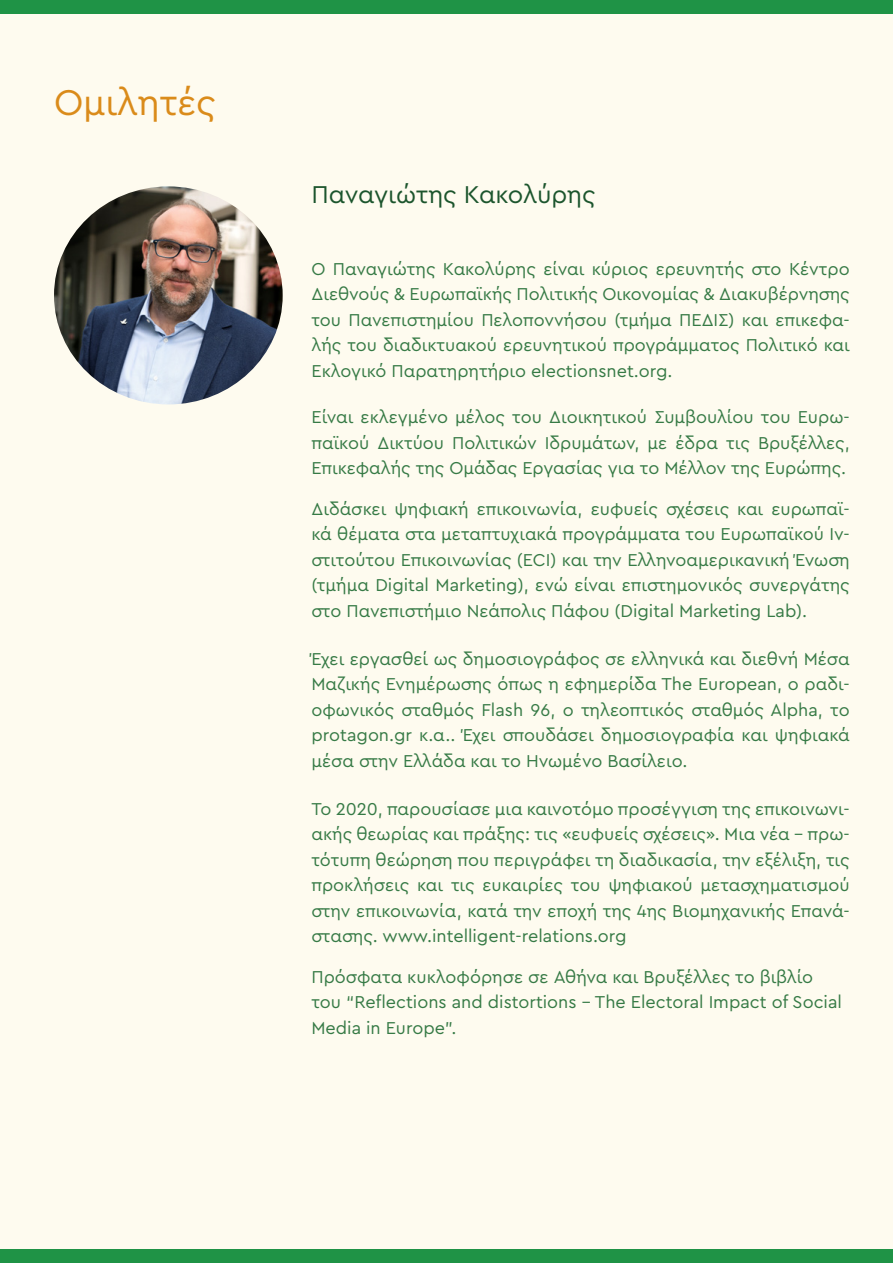
<style>
.page{position:relative;width:893px;height:1263px;background:#fefbef}
.page>*{position:absolute;margin:0;border:0;box-sizing:border-box;transform-origin:0 0}
.t1{font:37.5px "Cera Pro";color:#da8b1a}
.t2{font:25.5px "Cera Pro";color:#1c552d}
.t3{font:18px/25.5px "Cera Pro";color:#367a45;text-align:justify}
</style>
<div class="page">
<div style="left:0;top:0;width:893px;height:13px;background:#1f9346"></div>
<div style="left:0;top:1249px;width:893px;height:14px;background:#1f9346"></div>
<img style="left:54px;top:186px;width:229px;height:218px">
<h1 class="t1" style="left:54px;top:78px;width:163px">Ομιλητές</h1>
<h2 class="t2" style="left:311px;top:177px;width:286px">Παναγιώτης Κακολύρης</h2>
<p class="t3" style="left:311px;top:255px;width:540px">Ο Παναγιώτης Κακολύρης είναι κύριος ερευνητής στο Κέντρο Διεθνούς &amp; Ευρωπαϊκής Πολιτικής Οικονομίας &amp; Διακυβέρνησης του Πανεπιστημίου Πελοποννήσου (τμήμα ΠΕΔΙΣ) και επικεφα&shy;λής του διαδικτυακού ερευνητικού προγράμματος Πολιτικό και Εκλογικό Παρατηρητήριο electionsnet.org.</p>
<p class="t3" style="left:311px;top:404px;width:540px">Είναι εκλεγμένο μέλος του Διοικητικού Συμβουλίου του Ευρω&shy;παϊκού Δικτύου Πολιτικών Ιδρυμάτων, με έδρα τις Βρυξέλλες, Επικεφαλής της Ομάδας Εργασίας για το Μέλλον της Ευρώπης.</p>
<p class="t3" style="left:311px;top:495px;width:540px">Διδάσκει ψηφιακή επικοινωνία, ευφυείς σχέσεις και ευρωπαϊ&shy;κά θέματα στα μεταπτυχιακά προγράμματα του Ευρωπαϊκού Ιν&shy;στιτούτου Επικοινωνίας (ECI) και την Ελληνοαμερικανική Ένωση (τμήμα Digital Marketing), ενώ είναι επιστημονικός συνεργάτης στο Πανεπιστήμιο Νεάπολις Πάφου (Digital Marketing Lab).</p>
<p class="t3" style="left:311px;top:645px;width:540px">Έχει εργασθεί ως δημοσιογράφος σε ελληνικά και διεθνή Μέσα Μαζικής Ενημέρωσης όπως η εφημερίδα The European, ο ραδι&shy;οφωνικός σταθμός Flash 96, ο τηλεοπτικός σταθμός Alpha, το protagon.gr κ.α.. Έχει σπουδάσει δημοσιογραφία και ψηφιακά μέσα στην Ελλάδα και το Ηνωμένο Βασίλειο.</p>
<p class="t3" style="left:311px;top:795px;width:540px">To 2020, παρουσίασε μια καινοτόμο προσέγγιση της επικοινωνι&shy;ακής θεωρίας και πράξης: τις «ευφυείς σχέσεις». Μια νέα - πρω&shy;τότυπη θεώρηση που περιγράφει τη διαδικασία, την εξέλιξη, τις προκλήσεις και τις ευκαιρίες του ψηφιακού μετασχηματισμού στην επικοινωνία, κατά την εποχή της 4ης Βιομηχανικής Επανά&shy;στασης. www.intelligent-relations.org</p>
<p class="t3" style="left:311px;top:963px;width:532px;text-align:left">Πρόσφατα κυκλοφόρησε σε Αθήνα και Βρυξέλλες το βιβλίο του “Reflections and distortions - The Electoral Impact of Social<br>Media in Europe”.</p>
</div>
